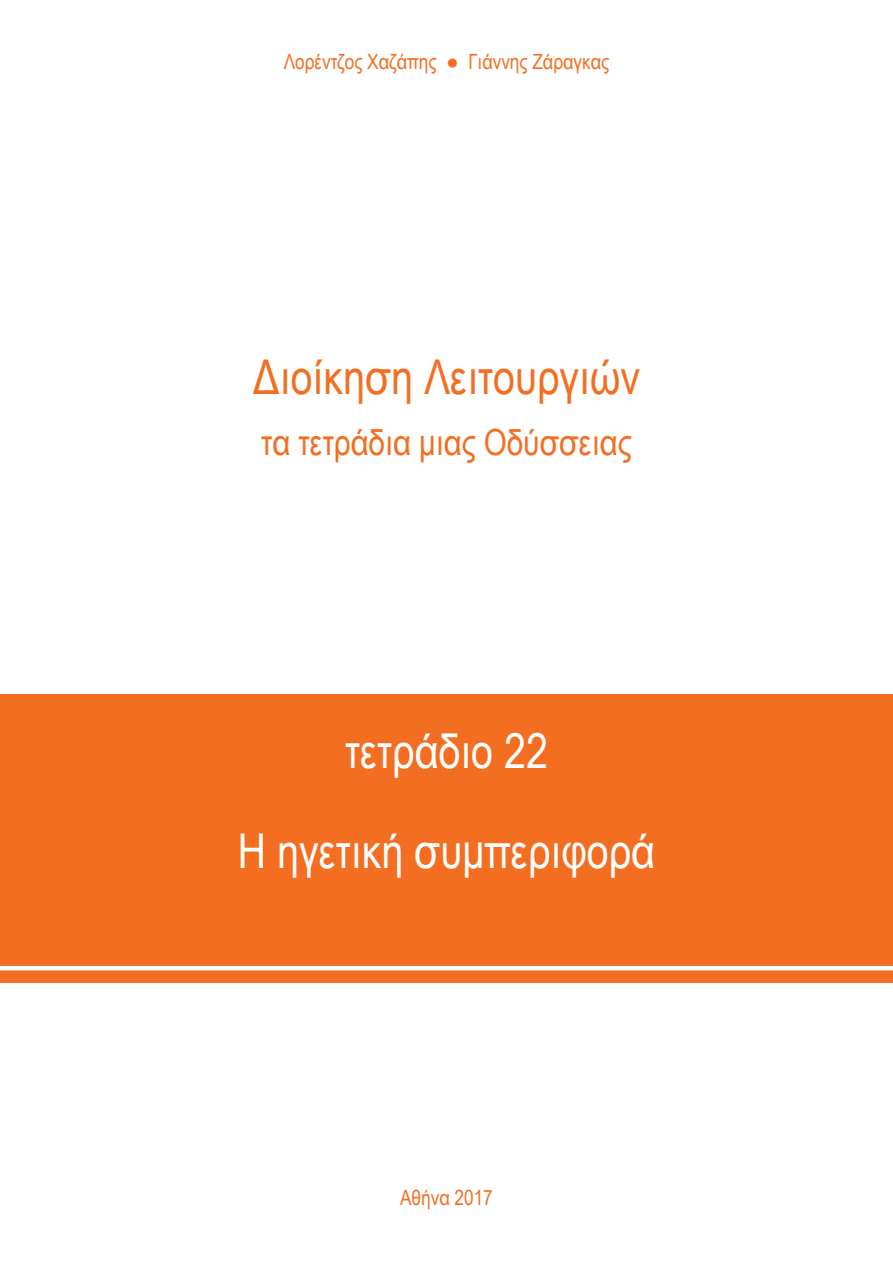
<style>
.page{position:relative;width:893px;height:1263px;background:#fff}
.page>*{position:absolute;margin:0;border:0;box-sizing:border-box;transform-origin:0 0}
.t1{font:48px "Arial Narrow";color:#fff}
.t2{font:48px "Arial Narrow";color:#f36e21}
.t3{font:36px "Arial Narrow";color:#f36e21}
.t4{font:21px "Arial Narrow";color:#f36e21}
</style>
<div class="page">
<div style="left:0;top:694px;width:893px;height:288px;background:#f36e21"></div>
<hr style="left:0;top:966px;width:893px;height:4px;background:#fff">
<p class="t4" style="left:284px;top:46px;width:327px">Λορέντζος Χαζάπης ● Γιάννης Ζάραγκας</p>
<p class="t2" style="left:253px;top:342px;width:389px">Διοίκηση Λειτουργιών</p>
<p class="t3" style="left:261px;top:416px;width:372px">τα τετράδια μιας Οδύσσειας</p>
<p class="t1" style="left:345px;top:716px;width:204px">τετράδιο 22</p>
<p class="t1" style="left:238px;top:816px;width:419px">Η ηγετική συμπεριφορά</p>
<p class="t4" style="left:400px;top:1182px;width:94px">Αθήνα 2017</p>
</div>
